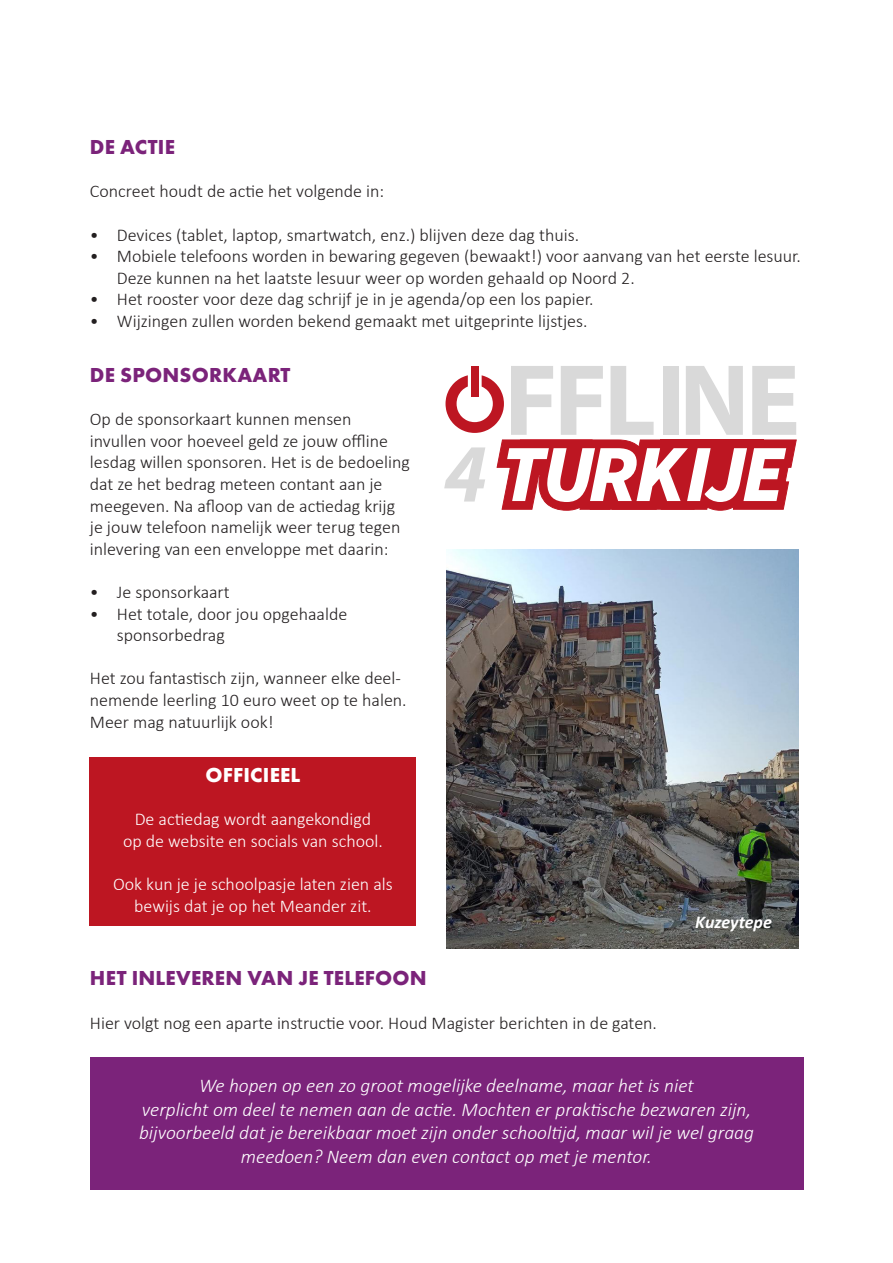
<style>
.page{position:relative;width:893px;height:1263px;background:#fff}
.page>*{position:absolute;margin:0;border:0;box-sizing:border-box;transform-origin:0 0}
.t1{font:700 21px "Futura PT";letter-spacing:.01em;color:#7b237a}
.t2{font:700 21px "Futura PT";letter-spacing:.01em;color:#fff}
.t3{font:italic 300 19.5px "Calibri";color:#fff}
.t4{font:300 18px/21.6px "Calibri";color:#231f20}
.t5{font:300 18px/21.6px "Calibri";color:#fff;text-align:center}
.t6{font:italic 700 18px "Calibri";letter-spacing:-.005em;color:#fff}
</style>
<div class="page">
<img style="left:446px;top:549px;width:352px;height:399px">
<div style="left:90px;top:757px;width:326px;height:169px;background:#bd1622"></div>
<div style="left:90px;top:1056px;width:713px;height:133px;background:#7b237a"></div>
<svg style="left:444px;top:366px;width:353px;height:145px"></svg>
<p class="t1" style="left:90px;top:134px;width:87px">DE ACTIE</p>
<p class="t4" style="left:90px;top:180px;width:296px">Concreet houdt de actie het volgende in:</p>
<p class="t4" style="left:90px;top:224px;width:491px">• Devices (tablet, laptop, smartwatch, enz.) blijven deze dag thuis.</p>
<p class="t4" style="left:117px;top:245px;width:686px;text-indent:-27px">• Mobiele telefoons worden in bewaring gegeven (bewaakt!) voor aanvang van het eerste lesuur.<br>Deze kunnen na het laatste lesuur weer op worden gehaald op Noord 2.</p>
<p class="t4" style="left:90px;top:288px;width:505px">• Het rooster voor deze dag schrijf je in je agenda/op een los papier.</p>
<p class="t4" style="left:90px;top:310px;width:499px">• Wijzingen zullen worden bekend gemaakt met uitgeprinte lijstjes.</p>
<p class="t1" style="left:90px;top:361px;width:202px">DE SPONSORKAART</p>
<p class="t4" style="left:90px;top:408px;width:263px">Op de sponsorkaart kunnen mensen</p>
<p class="t4" style="left:90px;top:430px;width:321px">invullen voor hoeveel geld ze jouw offline lesdag willen sponsoren. Het is de bedoeling dat ze het bedrag meteen contant aan je meegeven. Na afloop van de actiedag krijg je jouw telefoon namelijk weer terug tegen inlevering van een enveloppe met daarin:</p>
<p class="t4" style="left:90px;top:581px;width:141px">• Je sponsorkaart</p>
<p class="t4" style="left:117px;top:603px;width:232px;text-indent:-27px">• Het totale, door jou opgehaalde sponsorbedrag</p>
<p class="t4" style="left:90px;top:667px;width:318px">Het zou fantastisch zijn, wanneer elke deel&shy;nemende leerling 10 euro weet op te halen.<br>Meer mag natuurlijk ook!</p>
<p class="t2" style="left:205px;top:761px;width:97px">OFFICIEEL</p>
<p class="t5" style="left:123px;top:808px;width:261px">De actiedag wordt aangekondigd op de website en socials van school.</p>
<p class="t5" style="left:113px;top:873px;width:281px">Ook kun je je schoolpasje laten zien als bewijs dat je op het Meander zit.</p>
<p class="t6" style="left:695px;top:909px;width:78px">Kuzeytepe</p>
<p class="t1" style="left:90px;top:965px;width:338px">HET INLEVEREN VAN JE TELEFOON</p>
<p class="t4" style="left:90px;top:1012px;width:569px">Hier volgt nog een aparte instructie voor. Houd Magister berichten in de gaten.</p>
<p class="t3" style="left:199px;top:1074px;width:496px">We hopen op een zo groot mogelijke deelname, maar het is niet</p>
<p class="t3" style="left:142px;top:1097px;width:611px">verplicht om deel te nemen aan de actie. Mochten er praktische bezwaren zijn,</p>
<p class="t3" style="left:139px;top:1121px;width:616px">bijvoorbeeld dat je bereikbaar moet zijn onder schooltijd, maar wil je wel graag</p>
<p class="t3" style="left:241px;top:1144px;width:413px">meedoen? Neem dan even contact op met je mentor.</p>
</div>
